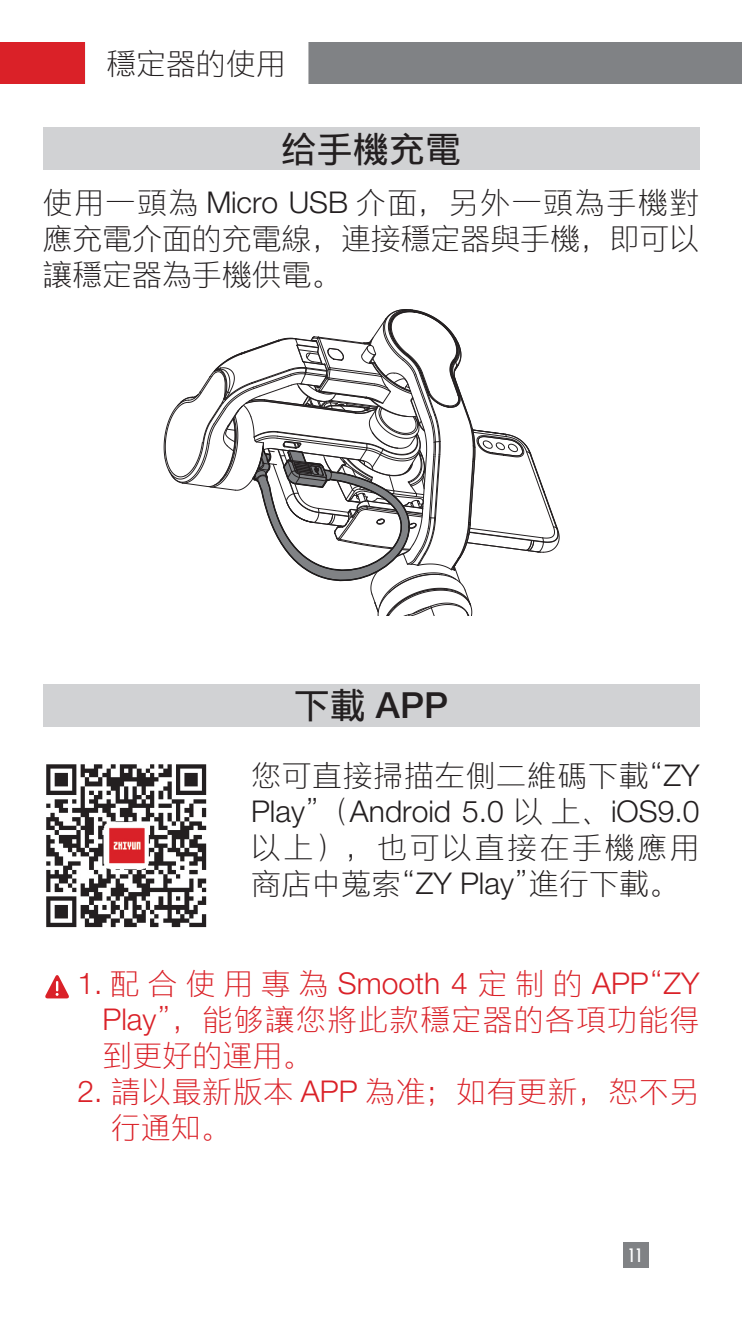
<style>
.page{position:relative;width:742px;height:1319px;background:#fff}
.page>*{position:absolute;margin:0;border:0;box-sizing:border-box;transform-origin:0 0}
.正文标题{font:36px "M Ying Hei PRC W5";color:#231f20}
.正文无段前段后{font:30px/36px "M Ying Hei PRC W3";color:#231f20;text-align:justify}
.正文无段前段后-2{font:30px/36px "M Ying Hei PRC W3";letter-spacing:.015em;color:#da2128;text-align:justify}
.页码标题{font:30px "M Ying Hei PRC W3";letter-spacing:-.005em;color:#231f20}
.t1{font:condensed 18px "Futura LT";color:#fff}
</style>
<div class="page">
<div style="left:0;top:43px;width:85px;height:41px;background:#da2128"></div>
<div style="left:85px;top:43px;width:657px;height:41px;background:#808285"></div>
<div style="left:622px;top:1242px;width:26px;height:25px;background:#808285"></div>
<div style="left:85px;top:42px;width:223px;height:42px;background:#fff"></div>
<svg style="left:164px;top:309px;width:395px;height:307px"></svg>
<div style="left:43px;top:128px;width:656px;height:42px;background:#d1d2d4"></div>
<div style="left:43px;top:684px;width:656px;height:42px;background:#d1d2d4"></div>
<img style="left:46px;top:764px;width:161px;height:164px">
<svg style="left:45px;top:975px;width:24px;height:23px"></svg>
<p class="页码标题" style="left:106px;top:45px;width:181px">穩定器的使用</p>
<p class="正文标题" style="left:281px;top:127px;width:182px">给手機充電</p>
<p class="正文无段前段后" style="left:43px;top:184px;width:658px">使用一頭為 Micro USB 介面，另外一頭為手機對應充電介面的充電線，連接穩定器與手機，即可以讓穩定器為手機供電。</p>
<p class="正文标题" style="left:294px;top:683px;width:156px">下載 APP</p>
<p class="正文无段前段后" style="left:251px;top:757px;width:450px">您可直接掃描左側二維碼下載“ZY Play”（Android 5.0 以上、iOS9.0以上），也可以直接在手機應用商店中蒐索“ZY Play”進行下載。</p>
<p class="正文无段前段后-2" style="left:102px;top:965px;width:598px;text-indent:-25px">1. 配合使用專為 Smooth 4 定制的 APP“ZY Play”，能够讓您將此款穩定器的各項功能得到更好的運用。</p>
<p class="正文无段前段后-2" style="left:111px;top:1073px;width:590px;text-indent:-33px">2. 請以最新版本 APP 為准；如有更新，恕不另行通知。</p>
<p class="t1" style="left:628px;top:1244px;width:16px">11</p>
</div>
